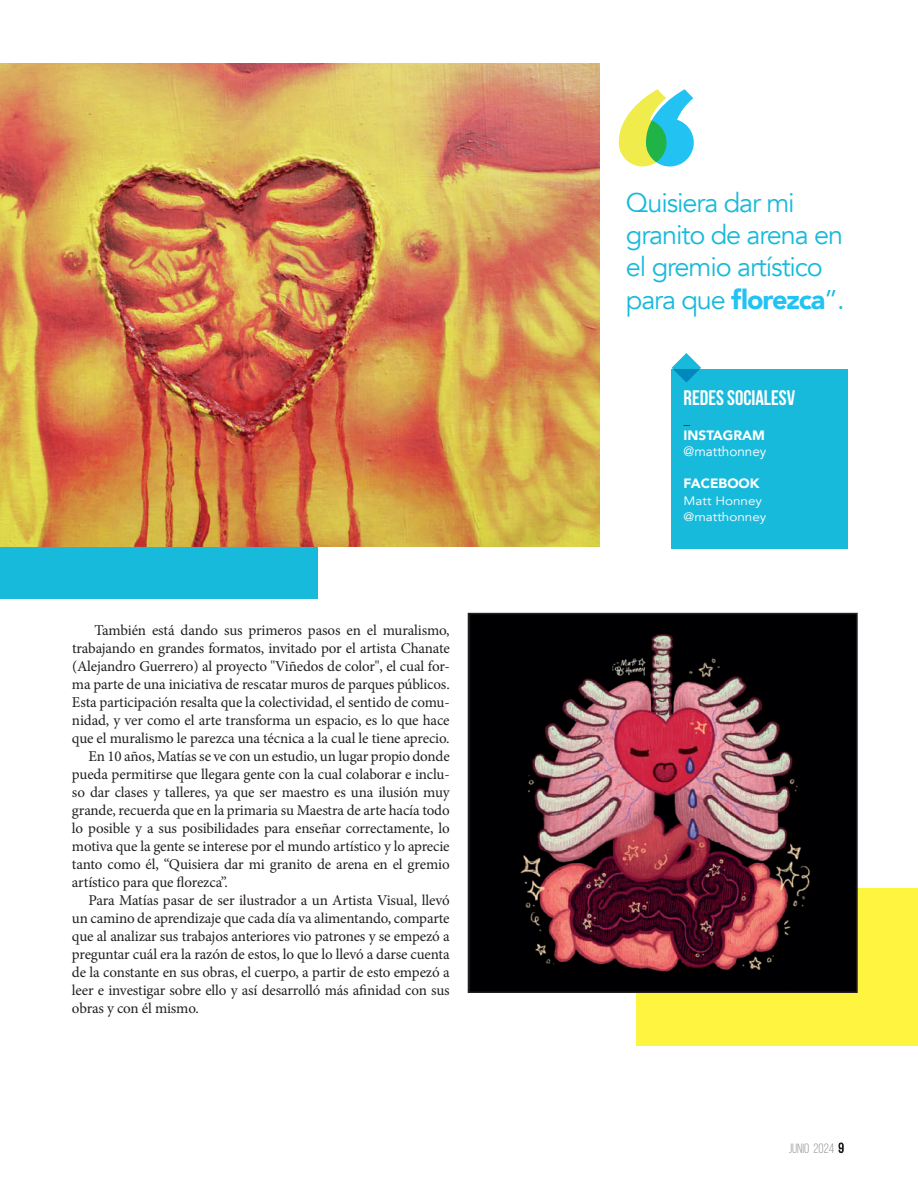
<style>
.page{position:relative;width:918px;height:1188px;background:#fff}
.page>*{position:absolute;margin:0;border:0;box-sizing:border-box;transform-origin:0 0}
.t1{font:27px/32.4px "Avenir";letter-spacing:-.04em;color:#18badc}
.t2{font:700 21px "Bebas Neue";color:#fff}
.t3{font:15px "Minion Pro";letter-spacing:-.01em;color:#231f20}
.t4{font:900 13.5px "Avenir";color:#fff}
.t5{font:13.5px "Avenir";color:#fff}
.t6{font:13.5px "Bebas Neue";color:#939598}
.t7{font:900 13.5px "Avenir";color:#231f20}
.t8{font:12.15px/16.2px "Avenir";color:#fff;scale:1.11 1}
.s1{font-weight:900;color:#22c2f3}
.s2{color:#231f20}
</style>
<div class="page">
<div style="left:0;top:385px;width:318px;height:213px;background:#18badc"></div>
<div style="left:636px;top:888px;width:282px;height:158px;background:#fff440"></div>
<img style="left:0;top:64px;width:600px;height:482px">
<img style="left:471px;top:616px;width:384px;height:374px">
<div style="left:468px;top:613px;width:390px;height:380px;border:2px solid #231f20"></div>
<svg style="left:619px;top:89px;width:75px;height:77px"></svg>
<div style="left:672px;top:369px;width:176px;height:180px;background:#18badc"></div>
<svg style="left:672px;top:353px;width:29px;height:30px"></svg>
<p class="t3" style="left:95px;top:620px;width:357px">También está dando sus primeros pasos en el muralismo,</p>
<p class="t3" style="left:72px;top:638px;width:379px">trabajando en grandes formatos, invitado por el artista Chanate</p>
<p class="t3" style="left:72px;top:656px;width:379px">(Alejandro Guerrero) al proyecto "Viñedos de color", el cual for-</p>
<p class="t3" style="left:72px;top:674px;width:379px">ma parte de una iniciativa de rescatar muros de parques públicos.</p>
<p class="t3" style="left:72px;top:692px;width:379px">Esta participación resalta que la colectividad, el sentido de comu-</p>
<p class="t3" style="left:72px;top:710px;width:379px">nidad, y ver como el arte transforma un espacio, es lo que hace</p>
<p class="t3" style="left:72px;top:728px;width:379px">que el muralismo le parezca una técnica a la cual le tiene aprecio.</p>
<p class="t3" style="left:88px;top:746px;width:363px">En 10 años, Matías se ve con un estudio, un lugar propio donde</p>
<p class="t3" style="left:72px;top:764px;width:379px">pueda permitirse que llegara gente con la cual colaborar e inclu-</p>
<p class="t3" style="left:72px;top:782px;width:379px">so dar clases y talleres, ya que ser maestro es una ilusión muy</p>
<p class="t3" style="left:72px;top:800px;width:379px">grande, recuerda que en la primaria su Maestra de arte hacía todo</p>
<p class="t3" style="left:72px;top:818px;width:379px">lo posible y a sus posibilidades para enseñar correctamente, lo</p>
<p class="t3" style="left:72px;top:836px;width:379px">motiva que la gente se interese por el mundo artístico y lo aprecie</p>
<p class="t3" style="left:72px;top:854px;width:379px">tanto como él, “Quisiera dar mi granito de arena en el gremio</p>
<p class="t3" style="left:72px;top:872px;width:157px">artístico para que florezca”.</p>
<p class="t3" style="left:88px;top:890px;width:363px">Para Matías pasar de ser ilustrador a un Artista Visual, llevó</p>
<p class="t3" style="left:72px;top:908px;width:379px">un camino de aprendizaje que cada día va alimentando, comparte</p>
<p class="t3" style="left:72px;top:926px;width:379px">que al analizar sus trabajos anteriores vio patrones y se empezó a</p>
<p class="t3" style="left:72px;top:944px;width:379px">preguntar cuál era la razón de estos, lo que lo llevó a darse cuenta</p>
<p class="t3" style="left:72px;top:962px;width:379px">de la constante en sus obras, el cuerpo, a partir de esto empezó a</p>
<p class="t3" style="left:72px;top:980px;width:379px">leer e investigar sobre ello y así desarrolló más afinidad con sus</p>
<p class="t3" style="left:72px;top:998px;width:128px">obras y con él mismo.</p>
<h1 class="t1" style="left:626px;top:186px;width:220px">Quisiera dar mi granito de arena en el gremio artístico para que <span class="s1">florezca</span>”.</h1>
<h2 class="t2" style="left:684px;top:386px;width:113px">REDES SOCIALESv</h2>
<p class="t7" style="left:684px;top:407px;width:8px">_</p>
<p class="t4" style="left:684px;top:424px;width:83px">INSTAGRAM</p>
<p class="t5" style="left:684px;top:443px;width:84px">@matthonney</p>
<p class="t4" style="left:684px;top:472px;width:77px">FACEBOOK</p>
<p class="t8" style="left:684px;top:493px;width:76px">Matt Honney @matthonney</p>
<p class="t6" style="left:789px;top:1141px;width:56px">JUNIO 2024 <span class="s2">9</span></p>
</div>
